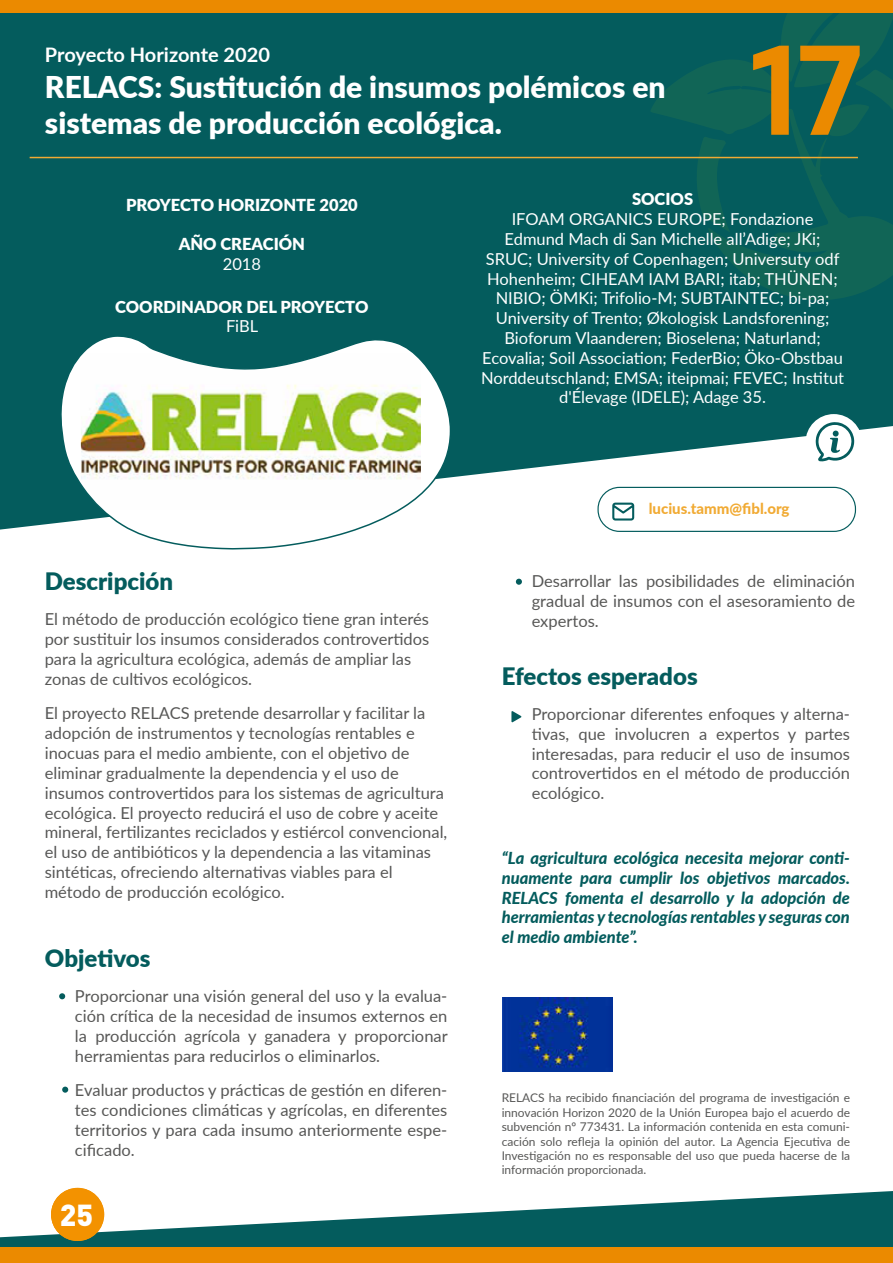
<style>
.page{position:relative;width:893px;height:1263px;background:#fff}
.page>*{position:absolute;margin:0;border:0;box-sizing:border-box;transform-origin:0 0}
.t1{font:700 135px "Coversans";color:#eb8a00}
.t2{font:900 30px/36px "Lato";color:#fff}
.t3{font:900 30px "DIN Pro";color:#fff}
.t4{font:900 24px "Lato";color:#045c5d}
.t5{font:700 19.95px "Lato";color:#fff}
.t6{font:16.5px/19.8px "Lato";color:#575756;text-align:justify}
.t7{font:16.5px/19.8px "Lato";color:#fff;text-align:center}
.t8{font:italic 800 16.5px/19.8px "Lato";color:#045c5d;text-align:justify}
.t9{font:900 16.5px "Lato";color:#fff}
.t10{font:800 15px "Lato";color:#f1aa33}
.t11{font:12px/14.4px "Lato";color:#575756;text-align:justify}
</style>
<div class="page">
<svg style="left:0;top:13px;width:893px;height:517px;background:#1d6c6d"></svg>
<svg style="left:650px;top:13px;width:243px;height:287px;background:#095f5a"></svg>
<hr style="left:30px;top:157px;width:828px;height:1px;background:#f1aa33">
<div style="left:805px;top:414px;width:57px;height:57px;background:#fff;border-radius:50%"></div>
<svg style="left:816px;top:422px;width:38px;height:39px"></svg>
<svg style="left:511px;top:711px;width:10px;height:11px"></svg>
<svg style="left:0;top:1189px;width:893px;height:58px;fill:#045c5d"></svg>
<div style="left:0;top:1247px;width:893px;height:16px;background:#eb8a00"></div>
<div style="left:0;top:0;width:893px;height:13px;background:#eb8a00"></div>
<div style="left:516px;top:578px;width:6px;height:7px;background:#045c5d;border-radius:50%"></div>
<svg style="left:612px;top:503px;width:22px;height:17px"></svg>
<div style="left:597px;top:487px;width:259px;height:45px;border:1px solid #045c5d;border-radius:21px"></div>
<svg style="left:59px;top:993px;width:6px;height:6px"></svg>
<div style="left:62px;top:1086px;width:6px;height:7px;background:#045c5d;border-radius:50%"></div>
<svg style="left:59px;top:334px;width:393px;height:216px"></svg>
<img style="left:502px;top:997px;width:111px;height:74px">
<div style="left:51px;top:1188px;width:53px;height:53px;background:#f39200;border-radius:50%"></div>
<p class="t5" style="left:45px;top:40px;width:227px">Proyecto Horizonte 2020</p>
<h2 class="t2" style="left:45px;top:68px;width:622px">RELACS: Sustitución de insumos polémicos en sistemas de producción ecológica.</h2>
<h1 class="t1" style="left:751px;top:12px;width:112px">17</h1>
<p class="t9" style="left:126px;top:192px;width:233px">PROYECTO HORIZONTE 2020</p>
<p class="t9" style="left:179px;top:232px;width:128px">AÑO CREACIÓN</p>
<p class="t7" style="left:223px;top:254px;width:40px">2018</p>
<p class="t9" style="left:115px;top:294px;width:255px">COORDINADOR DEL PROYECTO</p>
<p class="t7" style="left:226px;top:316px;width:34px">FiBL</p>
<p class="t9" style="left:632px;top:187px;width:63px">SOCIOS</p>
<p class="t7" style="left:481px;top:209px;width:365px">IFOAM ORGANICS EUROPE; Fondazione Edmund Mach di San Michelle all’Adige; JKi; SRUC; University of Copenhagen; Universuty odf Hohenheim; CIHEAM IAM BARI; itab; THÜNEN; NIBIO; ÖMKi; Trifolio-M; SUBTAINTEC; bi-pa; University of Trento; Økologisk Landsforening; Bioforum Vlaanderen; Bioselena; Naturland; Ecovalia; Soil Association; FederBio; Öko-Obstbau Norddeutschland; EMSA; iteipmai; FEVEC; Institut d'Élevage (IDELE); Adage 35.</p>
<h3 class="t4" style="left:45px;top:564px;width:130px">Descripción</h3>
<p class="t6" style="left:45px;top:609px;width:386px;text-align:left">El método de producción ecológico tiene gran interés por sustituir los insumos considerados controvertidos para la agricultura ecológica, además de ampliar las zonas de cultivos ecológicos.</p>
<p class="t6" style="left:45px;top:703px;width:404px;text-align:left">El proyecto RELACS pretende desarrollar y facilitar la adopción de instrumentos y tecnologías rentables e inocuas para el medio ambiente, con el objetivo de eliminar gradualmente la dependencia y el uso de insumos controvertidos para los sistemas de agricultura ecológica. El proyecto reducirá el uso de cobre y aceite mineral, fertilizantes reciclados y estiércol convencional, el uso de antibióticos y la dependencia a las vitaminas sintéticas, ofreciendo alternativas viables para el método de producción ecológico.</p>
<h3 class="t4" style="left:45px;top:940px;width:107px">Objetivos</h3>
<p class="t6" style="left:75px;top:985px;width:374px">Proporcionar una visión general del uso y la evalua&shy;ción crítica de la necesidad de insumos externos en la producción agrícola y ganadera y proporcionar herramientas para reducirlos o eliminarlos.</p>
<p class="t6" style="left:75px;top:1080px;width:374px">Evaluar productos y prácticas de gestión en diferen&shy;tes condiciones climáticas y agrícolas, en diferentes territorios y para cada insumo anteriormente espe&shy;cificado.</p>
<h2 class="t3" style="left:60px;top:1195px;width:35px">25</h2>
<p class="t10" style="left:649px;top:498px;width:142px">lucius.tamm@fibl.org</p>
<p class="t6" style="left:532px;top:570px;width:325px">Desarrollar las posibilidades de eliminación gradual de insumos con el asesoramiento de expertos.</p>
<h3 class="t4" style="left:502px;top:658px;width:197px">Efectos esperados</h3>
<p class="t6" style="left:532px;top:703px;width:320px">Proporcionar diferentes enfoques y alterna&shy;tivas, que involucren a expertos y partes interesadas, para reducir el uso de insumos controvertidos en el método de producción ecológico.</p>
<p class="t8" style="left:502px;top:847px;width:350px">“La agricultura ecológica necesita mejorar conti&shy;nuamente para cumplir los objetivos marcados.<br>RELACS fomenta el desarrollo y la adopción de herramientas y tecnologías rentables y seguras con el medio ambiente”.</p>
<p class="t11" style="left:502px;top:1090px;width:350px">RELACS ha recibido financiación del programa de investigación e innovación Horizon 2020 de la Unión Europea bajo el acuerdo de subvención nº 773431. La información contenida en esta comuni&shy;cación solo refleja la opinión del autor. La Agencia Ejecutiva de Investigación no es responsable del uso que pueda hacerse de la información proporcionada.</p>
</div>
